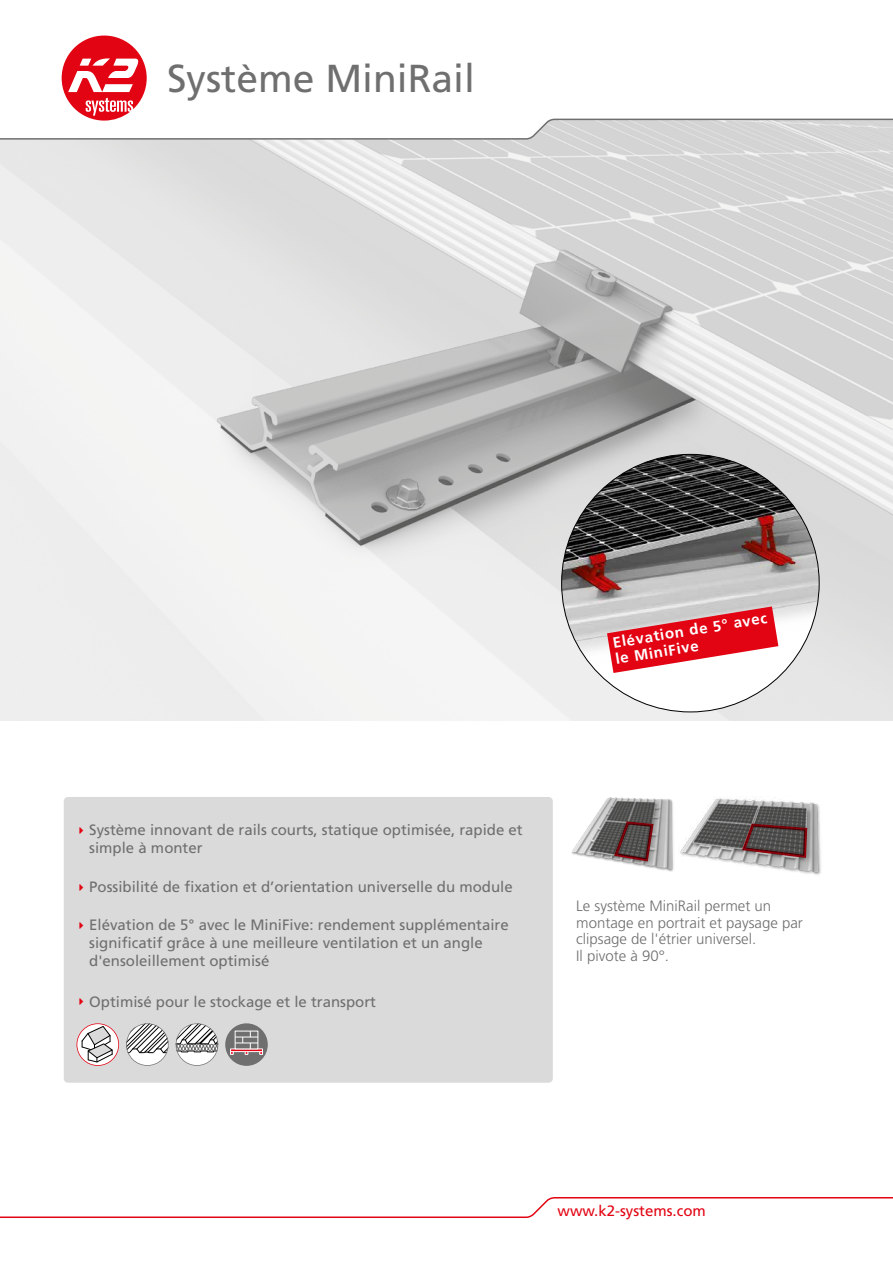
<style>
.page{position:relative;width:893px;height:1263px;background:#fff}
.page>*{position:absolute;margin:0;border:0;box-sizing:border-box;transform-origin:0 0}
.t1{font:39px "Frutiger LT Std";color:#6f6f6f}
.t2{font:15px/18px "Frutiger LT Std";color:#6f6f6f}
.t3{font:300 15px/16.5px "Frutiger LT Std";color:#6f6f6f}
.t4{font:700 15px/16.6px "Frutiger LT Std";color:#fff}
.t5{font:15px "Frutiger LT Std";color:#e30413}
</style>
<div class="page">
<img style="left:0;top:140px;width:893px;height:581px">
<div style="left:562px;top:454px;width:257px;height:258px;background:#fff;border-radius:50%"></div>
<img style="left:562px;top:454px;width:257px;height:239px">
<div style="left:64px;top:797px;width:489px;height:286px;background:#dadada;border-radius:4px"></div>
<svg style="left:77px;top:1023px;width:42px;height:43px"></svg>
<svg style="left:126px;top:1023px;width:43px;height:43px"></svg>
<svg style="left:176px;top:1023px;width:42px;height:43px"></svg>
<div style="left:225px;top:1023px;width:43px;height:43px;background:#6f6f6f;border-radius:50%"></div>
<svg style="left:230px;top:1031px;width:33px;height:24px"></svg>
<img style="left:680px;top:798px;width:141px;height:77px">
<svg style="left:740px;top:822px;width:69px;height:37px;background:#654f50"></svg>
<img style="left:571px;top:797px;width:103px;height:75px">
<svg style="left:613px;top:820px;width:42px;height:43px;background:#675252"></svg>
<svg style="left:607px;top:606px;width:171px;height:67px"></svg>
<svg style="left:0;top:36px;width:893px;height:104px"></svg>
<svg style="left:0;top:1197px;width:893px;height:21px"></svg>
<h1 class="t1" style="left:167px;top:56px;width:309px">Système MiniRail</h1>
<p class="t4" style="left:611px;top:634px;width:158px;rotate:-9deg">Elévation de 5° avec le MiniFive</p>
<p class="t2" style="left:89px;top:821px;width:435px">Système innovant de rails courts, statique optimisée, rapide et simple à monter</p>
<p class="t2" style="left:89px;top:878px;width:425px">Possibilité de fixation et d’orientation universelle du module</p>
<p class="t2" style="left:89px;top:916px;width:421px">Elévation de 5° avec le MiniFive: rendement supplémentaire significatif grâce à une meilleure ventilation et un angle d'ensoleillement optimisé</p>
<p class="t2" style="left:89px;top:992px;width:288px">Optimisé pour le stockage et le transport</p>
<p class="t3" style="left:576px;top:898px;width:228px">Le système MiniRail permet un montage en portrait et paysage par clipsage de l'étrier universel.<br>Il pivote à 90°.</p>
<p class="t5" style="left:558px;top:1202px;width:150px">www.k2-systems.com</p>
</div>
